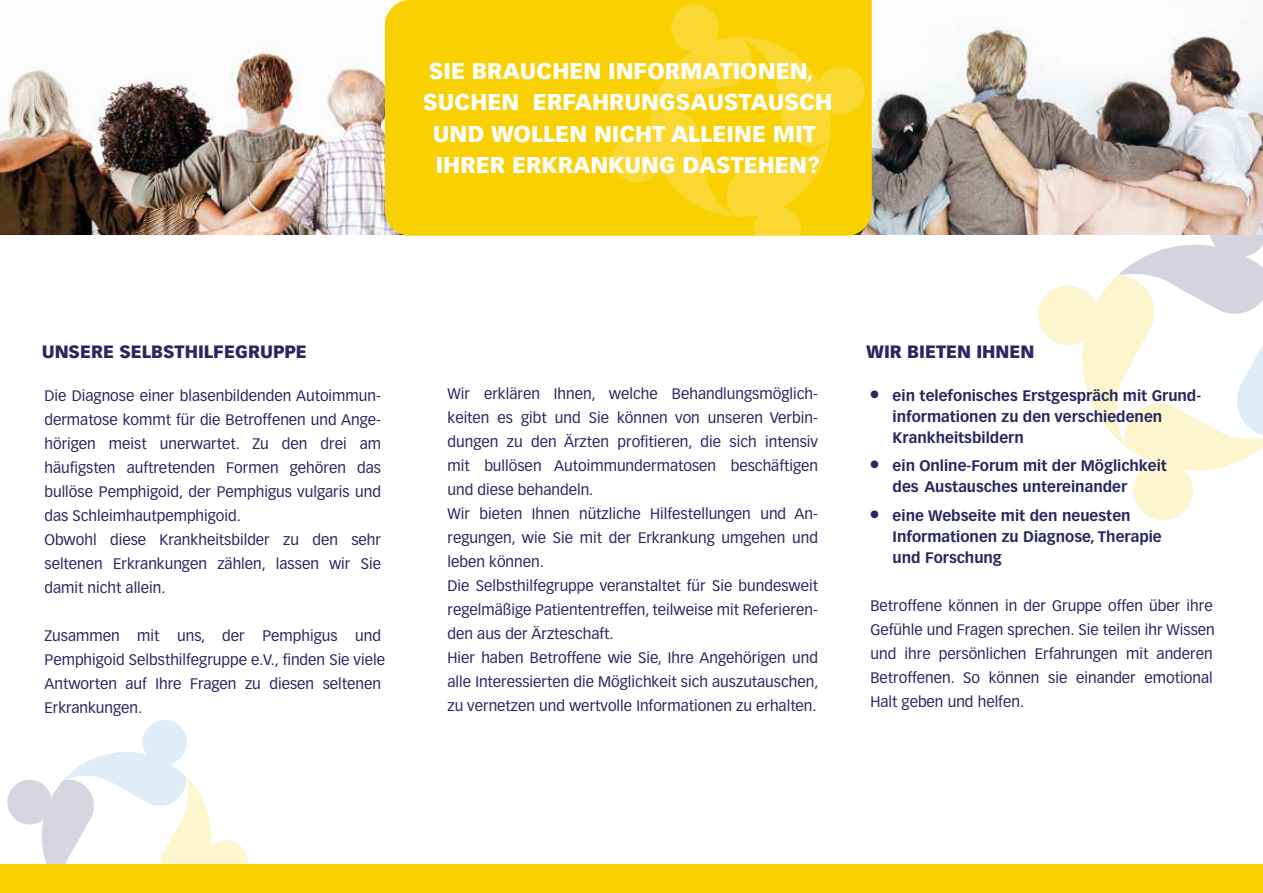
<style>
.page{position:relative;width:1263px;height:893px;background:#fff}
.page>*{position:absolute;margin:0;border:0;box-sizing:border-box;transform-origin:0 0}
.t1{font:900 22.5px/31.5px "Vectora LT Pro";color:#fff;text-align:center}
.t2{font:900 17.55px "Vectora LT Pro";color:#282760}
.t3{font:15px/24px "Vectora LT Pro";color:#282760}
.t4{font:700 15px/21px "Vectora LT Pro";color:#282760}
</style>
<div class="page">
<svg style="left:1038px;top:235px;width:225px;height:285px"></svg>
<svg style="left:7px;top:720px;width:241px;height:144px"></svg>
<div style="left:0;top:864px;width:1263px;height:29px;background:#f9d002"></div>
<img style="left:0;top:25px;width:385px;height:210px">
<img style="left:872px;top:28px;width:391px;height:207px">
<div style="left:385px;top:0;width:487px;height:236px;background:#f9d002"></div>
<svg style="left:613px;top:4px;width:252px;height:232px;background:#f9d313"></svg>
<h1 class="t1" style="left:423px;top:55px;width:410px">SIE BRAUCHEN INFORMATIONEN,<br>SUCHEN ERFAHRUNGSAUSTAUSCH<br>UND WOLLEN NICHT ALLEINE MIT<br>IHRER ERKRANKUNG DASTEHEN?</h1>
<p class="t2" style="left:42px;top:340px;width:267px">UNSERE SELBSTHILFEGRUPPE</p>
<p class="t3" style="left:44px;top:384px;width:338px">Die Diagnose einer blasenbildenden Autoimmun&shy;dermatose kommt für die Betroffenen und Ange&shy;hörigen meist unerwartet. Zu den drei am häufigsten auftretenden Formen gehören das bullöse Pemphigoid, der Pemphigus vulgaris und das Schleimhautpemphigoid.<br>Obwohl diese Krankheitsbilder zu den sehr seltenen Erkrankungen zählen, lassen wir Sie damit nicht allein.</p>
<p class="t3" style="left:44px;top:624px;width:342px">Zusammen mit uns, der Pemphigus und Pemphigoid Selbsthilfegruppe e.V., finden Sie viele Antworten auf Ihre Fragen zu diesen seltenen Erkrankungen.</p>
<p class="t3" style="left:447px;top:381px;width:373px">Wir erklären Ihnen, welche Behandlungsmöglich&shy;keiten es gibt und Sie können von unseren Verbin&shy;dungen zu den Ärzten profitieren, die sich intensiv mit bullösen Autoimmundermatosen beschäftigen und diese behandeln.<br>Wir bieten Ihnen nützliche Hilfestellungen und An&shy;regungen, wie Sie mit der Erkrankung umgehen und leben können.<br>Die Selbsthilfegruppe veranstaltet für Sie bundesweit regelmäßige Patiententreffen, teilweise mit Referieren&shy;den aus der Ärzteschaft.<br>Hier haben Betroffene wie Sie, Ihre Angehörigen und alle Interessierten die Möglichkeit sich auszutauschen, zu vernetzen und wertvolle Informationen zu erhalten.</p>
<p class="t2" style="left:866px;top:341px;width:170px">WIR BIETEN IHNEN</p>
<p class="t4" style="left:893px;top:385px;width:310px;text-indent:-22px">● ein telefonisches Erstgespräch mit Grund&shy;informationen zu den verschiedenen<br>Krankheitsbildern</p>
<p class="t4" style="left:893px;top:455px;width:276px;text-indent:-22px">● ein Online-Forum mit der Möglichkeit des Austausches untereinander</p>
<p class="t4" style="left:893px;top:505px;width:271px;text-indent:-22px">● eine Webseite mit den neuesten<br>Informationen zu Diagnose, Therapie und Forschung</p>
<p class="t3" style="left:870px;top:593px;width:346px">Betroffene können in der Gruppe offen über ihre Gefühle und Fragen sprechen. Sie teilen ihr Wissen und ihre persönlichen Erfahrungen mit anderen Betroffenen. So können sie einander emotional Halt geben und helfen.</p>
</div>
